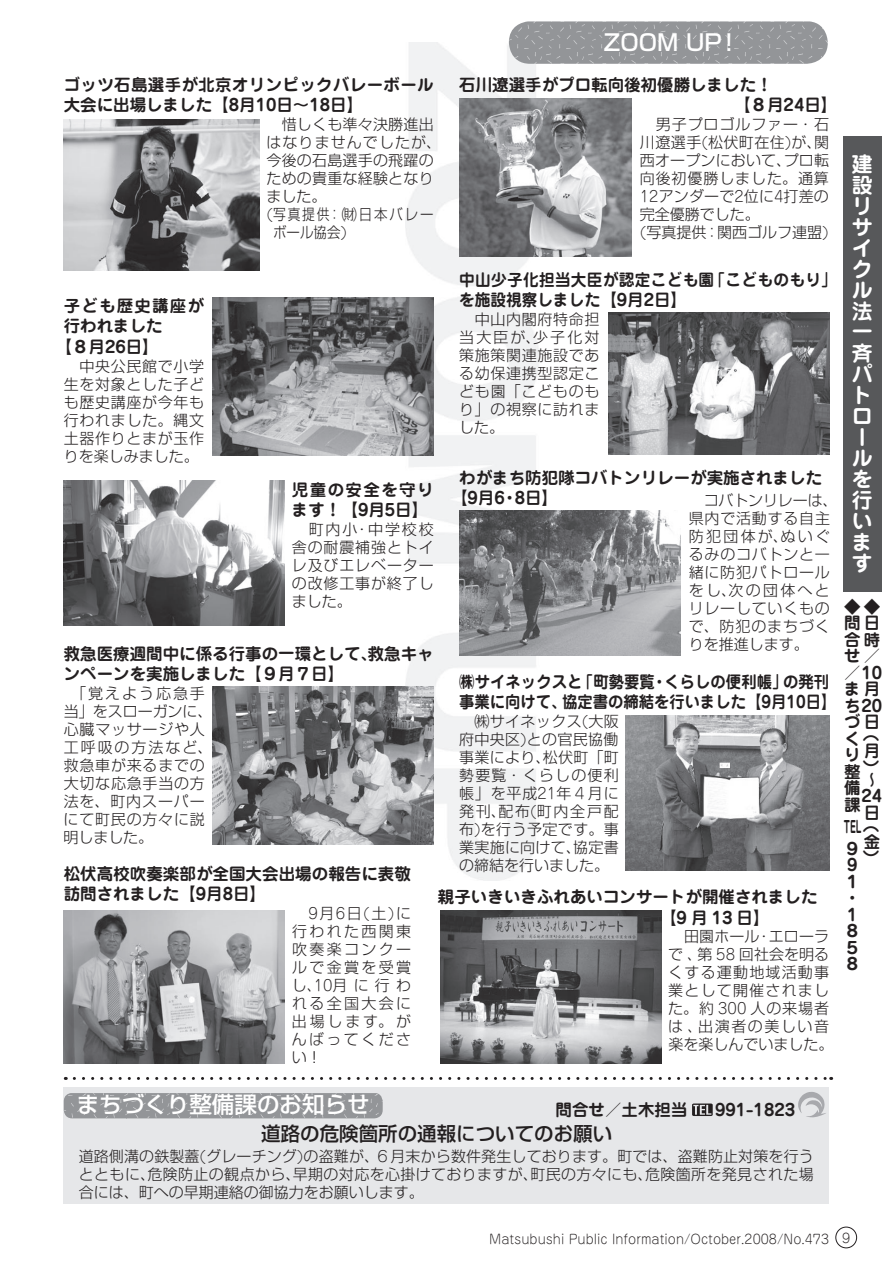
<style>
.page{position:relative;width:893px;height:1263px;background:#fff}
.page>*{position:absolute;margin:0;border:0;box-sizing:border-box;transform-origin:0 0}
.t1{font:500 22.5px "Shin Go Pro";color:#fff}
.t2{font:700 21px/21px "Jun 501 Pro";color:#fff}
.t3{font:500 19.5px "Shin Go Pro";color:#231f20}
.t4{font:700 16.5px/16.5px "Jun 501 Pro";color:#231f20}
.t5{font:700 16.5px/20.2px "Jun 501 Pro";color:#231f20;scale:.93 1}
.t6{font:700 16.5px/20.2px "Jun 501 Pro";letter-spacing:.02em;color:#231f20}
.t7{font:700 16.5px/20.2px "Jun 501 Pro";letter-spacing:.02em;color:#231f20;scale:.95 1}
.t8{font:700 16.5px/20.2px "Jun 501 Pro";letter-spacing:.085em;color:#231f20}
.t9{font:700 16.5px "Jun 501 Pro";letter-spacing:.07em;color:#231f20}
.t10{font:700 16.5px "Jun 501 Pro";color:#231f20;scale:.55 1}
.t11{font:300 15px/18px "Shin Go Pro";letter-spacing:.045em;color:#231f20;text-align:justify}
.t12{font:300 15px/18px "Shin Go Pro";letter-spacing:.015em;color:#231f20}
.t13{font:300 15px/18px "Shin Go Pro";letter-spacing:.07em;color:#231f20}
.t14{font:300 15px "Shin Go Pro";letter-spacing:.14em;color:#231f20;scale:.85 1}
.t15{font:300 15px "Jun 101 Pro";color:#231f20}
.t16{font:300 15px "Shin Go Pro";letter-spacing:.045em;color:#231f20;scale:.9 1}
.t17{font:300 12.9px "Jun 101 Pro";color:#231f20}
.s1{font-family:"Jun 101 Pro"}
.s2{font-family:"Shin Go Pro"}
</style>
<div class="page">
<div style="left:836px;top:1227px;width:21px;height:21px;border:1px solid #231f20;border-radius:50%"></div>
<img style="left:405px;top:43px;width:196px;height:837px">
<svg style="left:509px;top:21px;width:319px;height:43px;background:#999b9e"></svg>
<img style="left:625px;top:716px;width:204px;height:155px">
<img style="left:212px;top:687px;width:221px;height:157px">
<svg style="left:74px;top:1077px;width:758px;height:3px"></svg>
<img style="left:64px;top:481px;width:221px;height:144px">
<div style="left:843px;top:136px;width:38px;height:455px;background:#57585a"></div>
<div style="left:64px;top:1087px;width:765px;height:116px;background:#e6e7e9"></div>
<img style="left:212px;top:298px;width:221px;height:157px">
<img style="left:64px;top:910px;width:221px;height:153px">
<img style="left:440px;top:910px;width:221px;height:153px">
<svg style="left:798px;top:1092px;width:28px;height:25px"></svg>
<svg style="left:692px;top:1103px;width:21px;height:13px"></svg>
<svg style="left:64px;top:1093px;width:319px;height:25px;background:#96989b"></svg>
<img style="left:459px;top:510px;width:221px;height:146px">
<img style="left:608px;top:313px;width:221px;height:141px">
<img style="left:459px;top:99px;width:172px;height:157px">
<img style="left:64px;top:119px;width:196px;height:151px">
<p class="t6" style="left:64px;top:73px;width:371px">ゴッツ石島選手が北京オリンピックバレーボール大会に出場しました【8月10日〜18日】</p>
<p class="t12" style="left:282px;top:114px;width:154px">惜しくも準々決勝進出</p>
<p class="t13" style="left:266px;top:132px;width:169px">はなりませんでしたが､</p>
<p class="t12" style="left:266px;top:150px;width:169px">今後の石島選手の飛躍の</p>
<p class="t12" style="left:266px;top:168px;width:169px">ための貴重な経験となり</p>
<p class="t11" style="left:266px;top:186px;width:61px">ました。</p>
<p class="t14" style="left:266px;top:202px;width:198px"><span class="s1">(</span>写真提供：㈶日本バレー</p>
<p class="t16" style="left:273px;top:220px;width:84px">ボール協会<span class="s1">)</span></p>
<p class="t9" style="left:64px;top:293px;width:142px">子ども歴史講座が</p>
<p class="t4" style="left:64px;top:316px;width:100px">行われました</p>
<p class="t4" style="left:56px;top:337px;width:105px">【８月26日】</p>
<p class="t11" style="left:64px;top:355px;width:142px;text-indent:16px">中央公民館で小学生を対象とした子ども歴史講座が今年も行われました。縄文土器作りとまが玉作りを楽しみました。</p>
<h1 class="t1" style="left:603px;top:24px;width:131px">ZOOM UP!</h1>
<p class="t4" style="left:734px;top:73px;width:105px;line-height:20.2px;text-indent:-275px">石川遼選手がプロ転向後初優勝しました！<br>【８月24日】</p>
<p class="t12" style="left:640px;top:114px;width:191px;text-indent:16px">男子プロゴルファー・石川遼選手<span class="s1">(</span>松伏町在住<span class="s1">)</span>が､関西オープンにおいて､プロ転向後初優勝しました。通算<br><span class="s1">12</span>アンダーで<span class="s1">2</span>位に<span class="s1">4</span>打差の完全優勝でした。<br><span class="s1">(</span>写真提供：関西ゴルフ連盟<span class="s1">)</span></p>
<p class="t7" style="left:459px;top:268px;width:399px">中山少子化担当大臣が認定こども園「こどものもり」を施設視察しました【9月2日】</p>
<p class="t11" style="left:459px;top:308px;width:142px;text-indent:16px">中山内閣府特命担当大臣が､少子化対策施策関連施設である幼保連携型認定こども園「こどものもり」の視察に訪れました。</p>
<p class="t4" style="left:451px;top:466px;width:373px;line-height:20.2px;text-indent:8px">わがまち防犯隊コバトンリレーが実施されました【9月6・8日】</p>
<p class="t8" style="left:292px;top:478px;width:143px">児童の安全を守ります！【9月5日】</p>
<p class="t11" style="left:292px;top:518px;width:143px;text-indent:17px">町内小・中学校校舎の耐震補強とトイレ及びエレベーターの改修工事が終了しました。</p>
<p class="t4" style="left:64px;top:642px;width:371px;line-height:20.2px">救急医療週間中に係る行事の一環として、救急キャンペーンを実施しました【９月７日】</p>
<p class="t11" style="left:64px;top:683px;width:143px;text-indent:8px">「覚えよう応急手当」をスローガンに､心臓マッサージや人工呼吸の方法など､救急車が来るまでの大切な応急手当の方法を、町内スーパーにて町民の方々に説明しました。</p>
<p class="t11" style="left:689px;top:490px;width:143px;text-indent:15px">コバトンリレーは､県内で活動する自主防犯団体が､ぬいぐるみのコバトンと一緒に防犯パトロールをし､次の団体へとリレーしていくもので、防犯のまちづくりを推進します。</p>
<p class="t5" style="left:459px;top:670px;width:407px">㈱サイネックスと「町勢要覧・くらしの便利帳」の発刊事業に向けて、協定書の締結を行いました【9月10日】</p>
<p class="t11" style="left:459px;top:710px;width:161px;text-indent:15px">㈱サイネックス<span class="s1">(</span>大阪府中央区<span class="s1">)</span>との官民協働事業により､松伏町「町勢要覧・くらしの便利帳」を平成<span class="s1">21</span>年<span class="s1">４</span>月に発刊､配布<span class="s1">(</span>町内全戸配布<span class="s1">)</span>を行う予定です。事業実施に向けて､協定書の締結を行いました。</p>
<p class="t4" style="left:64px;top:862px;width:349px;line-height:20.2px">松伏高校吹奏楽部が全国大会出場の報告に表敬訪問されました【9月8日】</p>
<p class="t15" style="left:308px;top:901px;width:104px">9<span class="s2">月</span>6<span class="s2">日</span>(<span class="s2">土</span>)<span class="s2">に</span></p>
<p class="t11" style="left:292px;top:920px;width:121px">行われた西関東吹奏楽コンクールで金賞を受賞し､<span class="s1">10</span>月に行われる全国大会に出場します。がんばってください！</p>
<h1 class="t1" style="left:77px;top:1086px;width:294px">まちづくり整備課のお知らせ</h1>
<p class="t4" style="left:556px;top:1100px;width:241px">問合せ／土木担当　 991-1823</p>
<p class="t4" style="left:660px;top:885px;width:159px;line-height:20.2px;text-indent:-222px">親子いきいきふれあいコンサートが開催されました【9 月 13 日】</p>
<p class="t13" style="left:668px;top:926px;width:167px;text-indent:16px">田園ホール・エローラで､第 <span class="s1">58</span> 回社会を明るくする運動地域活動事業として開催されました。約 <span class="s1">300</span> 人の来場者は､出演者の美しい音楽を楽しんでいました。</p>
<h3 class="t3" style="left:261px;top:1118px;width:353px">道路の危険箇所の通報についてのお願い</h3>
<p class="t11" style="left:79px;top:1145px;width:737px">道路側溝の鉄製蓋<span class="s1">(</span>グレーチング<span class="s1">)</span>の盗難が､<span class="s1">６</span>月末から数件発生しております。町では、盗難防止対策を行うとともに､危険防止の観点から､早期の対応を心掛けておりますが､町民の方々にも､危険箇所を発見された場合には、町への早期連絡の御協力をお願いします。</p>
<h2 class="t2" style="left:852px;top:151px;width:22px">建設リサイクル法一斉パトロールを行います</h2>
<p class="t4" style="left:844px;top:597px;width:40px">◆◆問日合時せ／／10ま月ち20づ日</p>
<p class="t4" style="left:882px;top:734px;width:9px;rotate:90deg">(</p>
<p class="t4" style="left:864px;top:741px;width:16px">月</p>
<p class="t4" style="left:882px;top:760px;width:9px;rotate:90deg">)</p>
<p class="t4" style="left:861px;top:770px;width:22px">〜<br>24日</p>
<p class="t4" style="left:882px;top:825px;width:9px;rotate:90deg">(</p>
<p class="t4" style="left:864px;top:831px;width:17px">金</p>
<p class="t4" style="left:882px;top:850px;width:9px;rotate:90deg">)</p>
<p class="t4" style="left:844px;top:729px;width:18px">くり整備課</p>
<p class="t4" style="left:844px;top:839px;width:15px">９<br>9<br>１・<br>1<br>８<br>５<br>８</p>
<p class="t10" style="left:844px;top:814px;width:34px">TEL</p>
<p class="t17" style="left:489px;top:1229px;width:363px">Matsubushi Public Information/October.2008/No.473 9</p>
</div>
